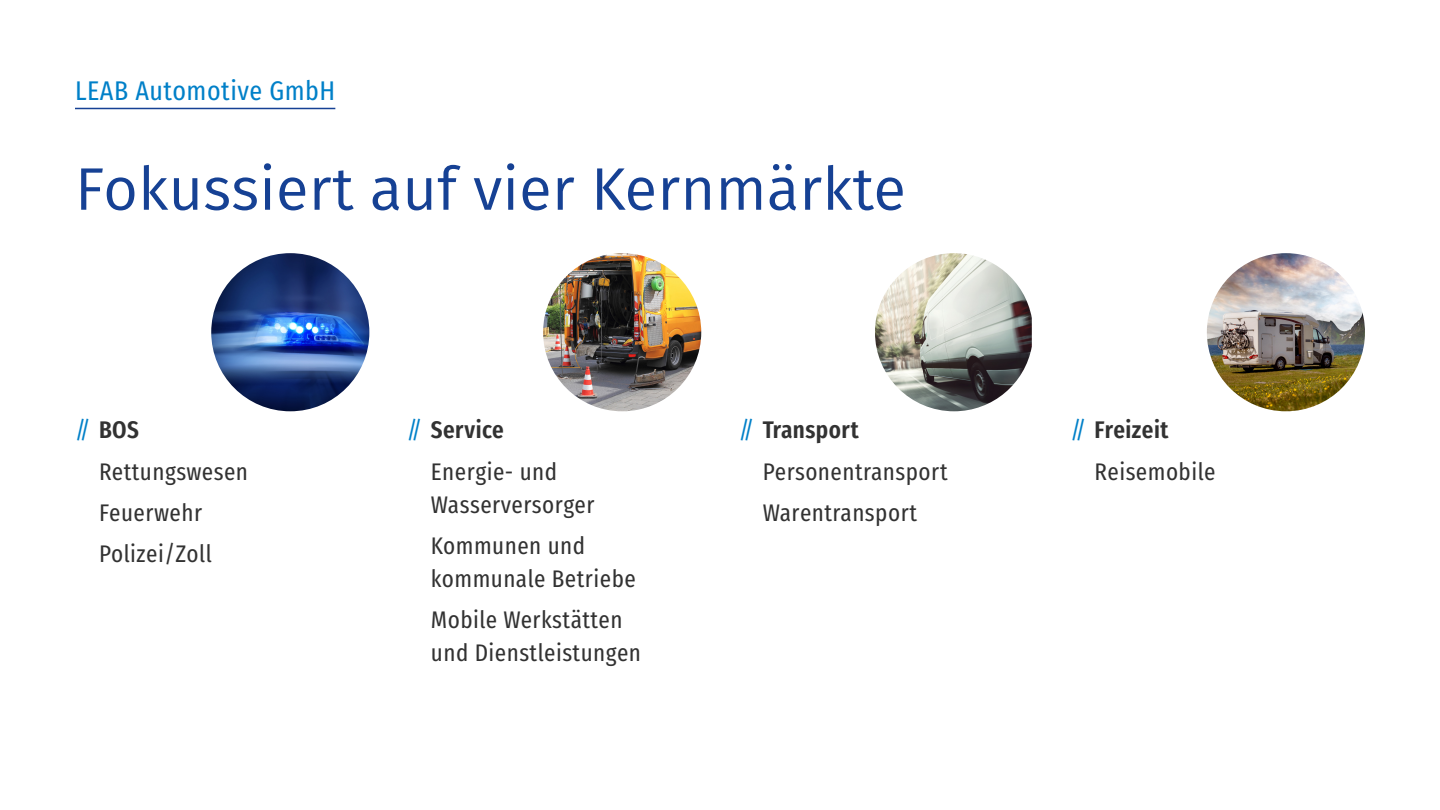
<style>
.page{position:relative;width:1440px;height:810px;background:#fff}
.page>*{position:absolute;margin:0;border:0;box-sizing:border-box;transform-origin:0 0}
.hl{font:60px "Fira Sans";color:#164194}
.rubrik{font:27px "Fira Sans Condensed";letter-spacing:.02em;color:#0080c8}
.bullets{font:24px/33px "Fira Sans Condensed";letter-spacing:.02em;color:#323232}
.bullets-2{font:600 24px "Fira Sans Condensed";letter-spacing:.02em;color:#323232}
.s1{font-weight:400;color:#0080c8}
</style>
<div class="page">
<hr style="left:75px;top:108px;width:260px;height:1px;background:#164194">
<img style="left:211px;top:253px;width:158px;height:158px;border-radius:79px">
<img style="left:543px;top:253px;width:158px;height:158px;border-radius:79px">
<img style="left:875px;top:253px;width:157px;height:158px">
<img style="left:1207px;top:253px;width:158px;height:158px;border-radius:79px">
<p class="rubrik" style="left:75px;top:66px;width:262px">LEAB Automotive GmbH</p>
<p class="hl" style="left:75px;top:144px;width:833px">Fokussiert auf vier Kernmärkte</p>
<p class="bullets-2" style="left:75px;top:408px;width:65px"><span class="s1">//</span> BOS</p>
<p class="bullets" style="left:99px;top:452px;width:151px">Rettungswesen</p>
<p class="bullets" style="left:99px;top:494px;width:105px">Feuerwehr</p>
<p class="bullets" style="left:99px;top:535px;width:114px">Polizei/Zoll</p>
<p class="bullets-2" style="left:407px;top:408px;width:98px"><span class="s1">//</span> Service</p>
<p class="bullets" style="left:431px;top:452px;width:165px">Energie- und<br>Wasserversorger</p>
<p class="bullets" style="left:431px;top:527px;width:206px">Kommunen und kommunale Betriebe</p>
<p class="bullets" style="left:431px;top:601px;width:212px">Mobile Werkstätten und Dienstleistungen</p>
<p class="bullets-2" style="left:739px;top:408px;width:121px"><span class="s1">//</span> Transport</p>
<p class="bullets" style="left:763px;top:452px;width:186px">Personentransport</p>
<p class="bullets" style="left:763px;top:494px;width:156px">Warentransport</p>
<p class="bullets-2" style="left:1071px;top:408px;width:99px"><span class="s1">//</span> Freizeit</p>
<p class="bullets" style="left:1095px;top:452px;width:122px">Reisemobile</p>
</div>
